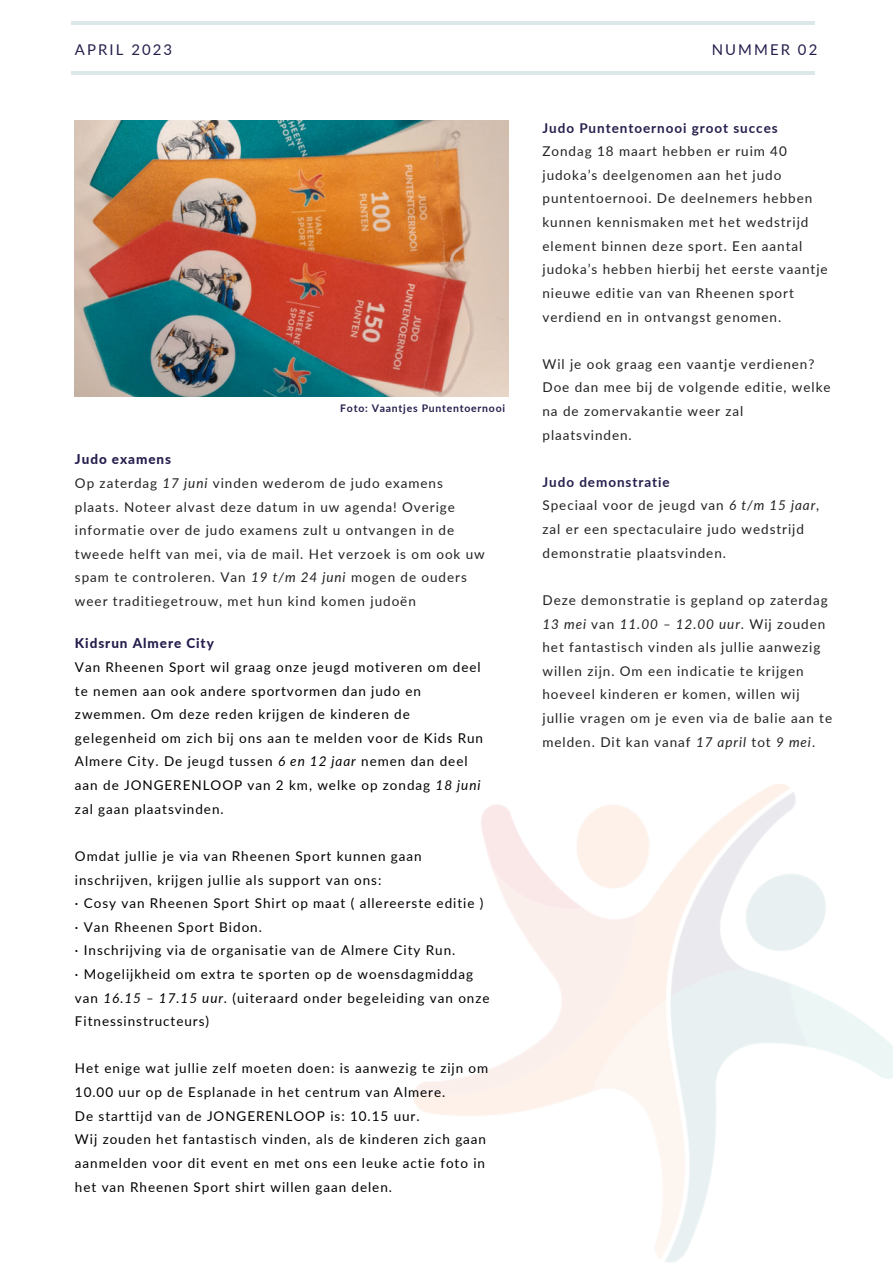
<style>
.page{position:relative;width:893px;height:1264px;background:#fff}
.page>*{position:absolute;margin:0;border:0;box-sizing:border-box;transform-origin:0 0}
.t1{font:14.85px "Lato";letter-spacing:.14em;color:#25204d}
.t2{font:13.5px/23.5px "Lato";letter-spacing:.07em;color:#222}
.t3{font:13.5px/23.5px "Lato";letter-spacing:.07em;color:#000}
.t4{font:700 13.5px "Lato";letter-spacing:.07em;color:#25204d}
.t5{font:800 13.5px "Lato";letter-spacing:.07em;color:#241e4d}
.t6{font:700 10.5px "Lato";letter-spacing:.07em;color:#25204d}
.s1{font-weight:800;color:#241e4d}
.s2{font-style:italic}
.s3{font-weight:700;color:#25204d}
</style>
<div class="page">
<hr style="left:71px;top:71px;width:744px;height:4px;background:#dce8ea">
<hr style="left:71px;top:22px;width:744px;height:3px;background:#0e6171">
<img style="left:75px;top:121px;width:433px;height:275px">
<p class="t1" style="left:75px;top:40px;width:99px">APRIL 2023</p>
<p class="t1" style="left:711px;top:40px;width:107px">NUMMER 02</p>
<p class="t6" style="left:340px;top:402px;width:166px">Foto: Vaantjes Puntentoernooi</p>
<p class="t2" style="left:75px;top:447px;width:411px"><span class="s1">Judo examens<br></span>Op zaterdag <span class="s2">17 juni</span> vinden wederom de judo examens plaats. Noteer alvast deze datum in uw agenda! Overige informatie over de judo examens zult u ontvangen in de tweede helft van mei, via de mail. Het verzoek is om ook uw spam te controleren. Van <span class="s2">19 t/m 24 juni</span> mogen de ouders weer traditiegetrouw, met hun kind komen judoën</p>
<p class="t5" style="left:75px;top:635px;width:140px">Kidsrun Almere City</p>
<p class="t3" style="left:75px;top:655px;width:409px">Van Rheenen Sport wil graag onze jeugd motiveren om deel te nemen aan ook andere sportvormen dan judo en zwemmen. Om deze reden krijgen de kinderen de gelegenheid om zich bij ons aan te melden voor de Kids Run Almere City. De jeugd tussen <span class="s2">6 en 12 jaar</span> nemen dan deel aan de JONGERENLOOP van 2 km, welke op zondag <span class="s2">18 juni </span>zal gaan plaatsvinden.</p>
<p class="t3" style="left:75px;top:843px;width:416px">Omdat jullie je via van Rheenen Sport kunnen gaan inschrijven, krijgen jullie als support van ons:<br>· Cosy van Rheenen Sport Shirt op maat ( allereerste editie ) · Van Rheenen Sport Bidon.<br>· Inschrijving via de organisatie van de Almere City Run.<br>· Mogelijkheid om extra te sporten op de woensdagmiddag van <span class="s2">16.15 – 17.15 uur</span>. (uiteraard onder begeleiding van onze Fitnessinstructeurs)</p>
<p class="t3" style="left:75px;top:1056px;width:415px">Het enige wat jullie zelf moeten doen: is aanwezig te zijn om 10.00 uur op de Esplanade in het centrum van Almere.<br>De starttijd van de JONGERENLOOP is: 10.15 uur.<br>Wij zouden het fantastisch vinden, als de kinderen zich gaan aanmelden voor dit event en met ons een leuke actie foto in het van Rheenen Sport shirt willen gaan delen.</p>
<p class="t4" style="left:542px;top:119px;width:237px">Judo Puntentoernooi groot succes</p>
<p class="t2" style="left:542px;top:139px;width:286px">Zondag 18 maart hebben er ruim 40 judoka’s deelgenomen aan het judo puntentoernooi. De deelnemers hebben kunnen kennismaken met het wedstrijd element binnen deze sport. Een aantal judoka’s hebben hierbij het eerste vaantje nieuwe editie van van Rheenen sport verdiend en in ontvangst genomen.</p>
<p class="t2" style="left:542px;top:352px;width:289px">Wil je ook graag een vaantje verdienen?<br>Doe dan mee bij de volgende editie, welke na de zomervakantie weer zal plaatsvinden.</p>
<p class="t2" style="left:542px;top:470px;width:278px"><span class="s3">Judo demonstratie<br></span>Speciaal voor de jeugd van <span class="s2">6 t/m 15 jaar</span>, zal er een spectaculaire judo wedstrijd demonstratie plaatsvinden.</p>
<p class="t2" style="left:542px;top:588px;width:291px">Deze demonstratie is gepland op zaterdag <span class="s2">13 mei</span> van <span class="s2">11.00 – 12.00 uur</span>. Wij zouden het fantastisch vinden als jullie aanwezig willen zijn. Om een indicatie te krijgen hoeveel kinderen er komen, willen wij jullie vragen om je even via de balie aan te melden. Dit kan vanaf <span class="s2">17 april</span> tot <span class="s2">9 mei</span>.</p>
</div>
